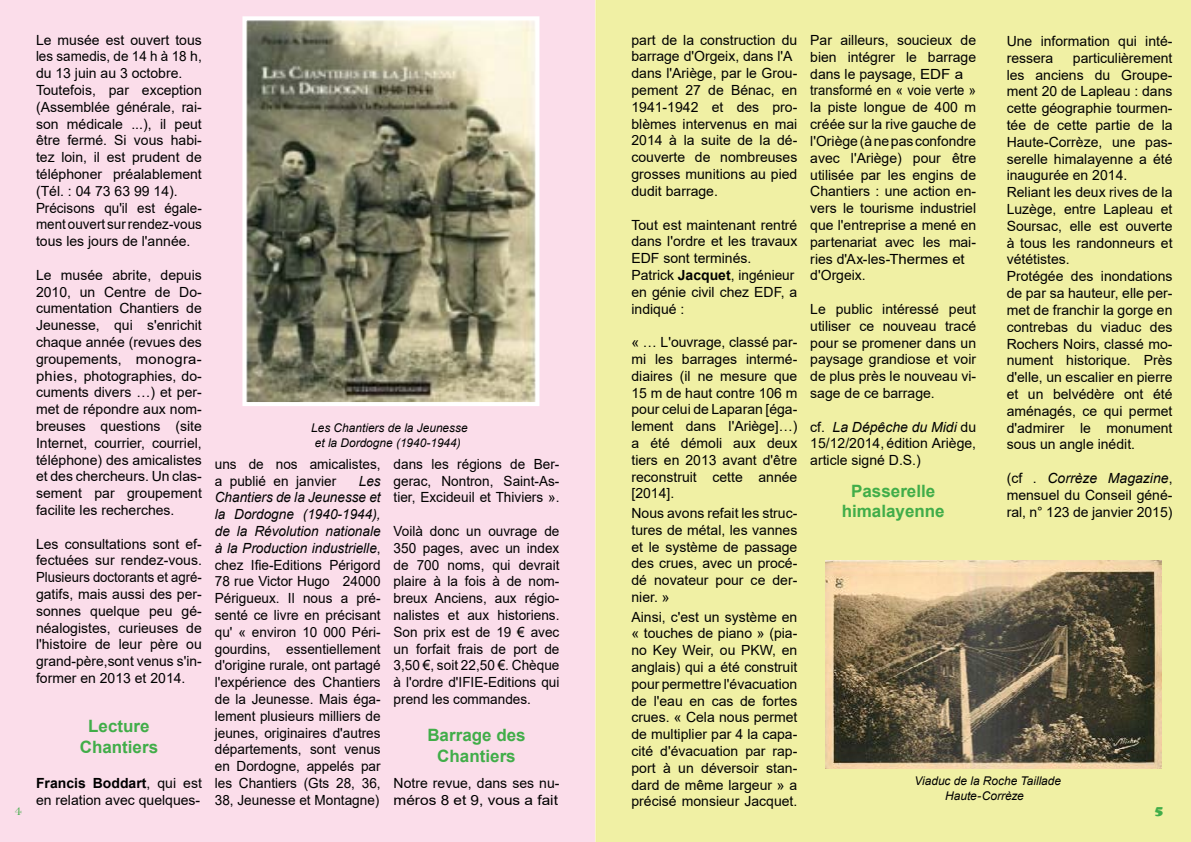
<style>
.page{position:relative;width:1191px;height:842px;background:#fff}
.page>*{position:absolute;margin:0;border:0;box-sizing:border-box;transform-origin:0 0}
.t1{font:700 17px/20.4px "Arial";color:#41ad49;text-align:center}
.t2{font:14px/16.8px "Arial";color:#000;text-align:justify}
.t3{font:14px "Bell";color:#41ad49}
.t4{font:900 14px "Cooper";color:#41ad49}
.t5{font:italic 12px/14.4px "Arial";color:#000;text-align:center}
.s1{font-weight:700}
.s2{font-style:italic}
</style>
<div class="page">
<div style="left:595px;top:0;width:596px;height:842px;background:#f0f0a4"></div>
<div style="left:0;top:0;width:595px;height:842px;background:#fbddea"></div>
<img style="left:247px;top:21px;width:287px;height:380px">
<div style="left:242px;top:16px;width:297px;height:390px;border:4px solid #fff"></div>
<img style="left:825px;top:560px;width:336px;height:208px">
<p class="t2" style="left:36px;top:31px;width:167px;text-align:left">Le musée est ouvert tous les samedis, de 14 h à 18 h, du 13 juin au 3 octobre.<br>Toutefois, par exception (Assemblée générale, rai&shy;son médicale ...), il peut être fermé. Si vous habi&shy;tez loin, il est prudent de téléphoner préalablement (Tél. : 04 73 63 99 14).<br>Précisons qu'il est égale&shy;ment ouvert sur rendez-vous tous les jours de l'année.</p>
<p class="t2" style="left:36px;top:266px;width:167px">Le musée abrite, depuis 2010, un Centre de Do&shy;cumentation Chantiers de Jeunesse, qui s'enrichit chaque année (revues des groupements, monogra&shy;phies, photographies, do&shy;cuments divers …) et per&shy;met de répondre aux nom&shy;breuses questions (site Internet, courrier, courriel, téléphone) des amicalistes et des chercheurs. Un clas&shy;sement par groupement facilite les recherches.</p>
<p class="t2" style="left:36px;top:535px;width:167px">Les consultations sont ef&shy;fectuées sur rendez-vous.<br>Plusieurs doctorants et agré&shy;gatifs, mais aussi des per&shy;sonnes quelque peu gé&shy;néalogistes, curieuses de l'histoire de leur père ou grand-père,sont venus s'in&shy;former en 2013 et 2014.</p>
<p class="t1" style="left:80px;top:716px;width:80px">Lecture<br>Chantiers</p>
<p class="t2" style="left:36px;top:774px;width:167px"><span class="s1">Francis Boddart</span>, qui est en relation avec quelques-</p>
<p class="t2" style="left:631px;top:31px;width:167px;text-align:left">part de la construction du barrage d'Orgeix, dans l'A dans l'Ariège, par le Grou&shy;pement 27 de Bénac, en<br>1941-1942 et des pro&shy;blèmes intervenus en mai<br>2014 à la suite de la dé&shy;couverte de nombreuses grosses munitions au pied dudit barrage.</p>
<p class="t2" style="left:631px;top:216px;width:167px;text-align:left">Tout est maintenant rentré dans l'ordre et les travaux<br>EDF sont terminés.<br>Patrick <span class="s1">Jacquet</span>, ingénieur en génie civil chez EDF, a indiqué :</p>
<p class="t2" style="left:631px;top:334px;width:167px">« … L'ouvrage, classé par&shy;mi les barrages intermé&shy;diaires (il ne mesure que 15 m de haut contre 106 m pour celui de Laparan [éga&shy;lement dans l'Ariège]…) a été démoli aux deux tiers en 2013 avant d'être reconstruit cette année [2014].</p>
<p class="t2" style="left:631px;top:504px;width:167px">Nous avons refait les struc&shy;tures de métal, les vannes et le système de passage des crues, avec un procé&shy;dé novateur pour ce der&shy;nier. »</p>
<p class="t2" style="left:631px;top:608px;width:167px">Ainsi, c'est un système en « touches de piano » (pia&shy;no Key Weir, ou PKW, en anglais) qui a été construit pour permettre l'évacuation de l'eau en cas de fortes crues. « Cela nous permet de multiplier par 4 la capa&shy;cité d'évacuation par rap&shy;port à un déversoir stan&shy;dard de même largeur » a précisé monsieur Jacquet.</p>
<p class="t2" style="left:810px;top:32px;width:167px;text-align:left">Par ailleurs, soucieux de bien intégrer le barrage dans le paysage, EDF a transformé en « voie verte » la piste longue de 400 m créée sur la rive gauche de l'Oriège (à ne pas confondre avec l'Ariège) pour être utilisée par les engins de<br>Chantiers : une action en&shy;vers le tourisme industriel que l'entreprise a mené en partenariat avec les mai&shy;ries d'Ax-les-Thermes et d'Orgeix.</p>
<p class="t2" style="left:810px;top:300px;width:167px">Le public intéressé peut utiliser ce nouveau tracé pour se promener dans un paysage grandiose et voir de plus près le nouveau vi&shy;sage de ce barrage.</p>
<p class="t2" style="left:810px;top:418px;width:167px">cf. <span class="s2">La Dépêche du Midi</span> du 15/12/2014, édition Ariège, article signé D.S.)</p>
<p class="t1" style="left:841px;top:481px;width:104px">Passerelle himalayenne</p>
<p class="t2" style="left:1006px;top:33px;width:167px">Une information qui inté&shy;ressera</p>
<p class="t2" style="left:1006px;top:49px;width:167px;text-align:left;text-indent:66px">particulièrement les anciens du Groupe&shy;ment 20 de Lapleau : dans cette géographie tourmen&shy;tée de cette partie de la<br>Haute-Corrèze, une pas&shy;serelle himalayenne a été inaugurée en 2014.<br>Reliant les deux rives de la<br>Luzège, entre Lapleau et<br>Soursac, elle est ouverte à tous les randonneurs et vététistes.<br>Protégée des inondations de par sa hauteur, elle per&shy;met de franchir la gorge en contrebas du viaduc des<br>Rochers Noirs, classé mo&shy;nument historique. Près d'elle, un escalier en pierre et un belvédère ont été aménagés, ce qui permet d'admirer le monument sous un angle inédit.</p>
<p class="t2" style="left:1006px;top:469px;width:167px">(cf . <span class="s2">Corrèze Magazine</span>, mensuel du Conseil géné&shy;ral, n° 123 de janvier 2015)</p>
<p class="t5" style="left:311px;top:421px;width:158px">Les Chantiers de la Jeunesse et la Dordogne (1940-1944)</p>
<p class="t2" style="left:215px;top:455px;width:167px">uns de nos amicalistes, a publié en janvier</p>
<p class="t2" style="left:393px;top:455px;width:167px">dans les régions de Ber&shy;gerac, Nontron, Saint-As&shy;tier, Excideuil et Thiviers ».</p>
<p class="t2" style="left:393px;top:522px;width:167px">Voilà donc un ouvrage de 350 pages, avec un index de 700 noms, qui devrait plaire à la fois à de nom&shy;breux Anciens, aux régio&shy;nalistes et aux historiens.<br>Son prix est de 19 € avec un forfait frais de port de 3,50 €, soit 22,50 €. Chèque à l'ordre d'IFIE-Editions qui prend les commandes.</p>
<p class="t1" style="left:427px;top:725px;width:100px">Barrage des<br>Chantiers</p>
<p class="t2" style="left:393px;top:775px;width:167px">Notre revue, dans ses nu&shy;méros 8 et 9, vous a fait</p>
<p class="t5" style="left:914px;top:774px;width:148px">Viaduc de la Roche Taillade<br>Haute-Corrèze</p>
<p class="t2" style="left:215px;top:472px;width:167px;text-indent:144px"><span class="s2">Les Chantiers de la Jeunesse et la Dordogne (1940-1944), de la Révolution nationale à la Production industrielle</span>, chez Ifie-Editions Périgord 78 rue Victor Hugo 24000<br>Périgueux. Il nous a pré&shy;senté ce livre en précisant qu' « environ 10 000 Péri&shy;gourdins, essentiellement d'origine rurale, ont partagé l'expérience des Chantiers de la Jeunesse. Mais éga&shy;lement plusieurs milliers de jeunes, originaires d'autres départements, sont venus en Dordogne, appelés par les Chantiers (Gts 28, 36, 38, Jeunesse et Montagne)</p>
<p class="t3" style="left:15px;top:802px;width:9px">4</p>
<p class="t4" style="left:1155px;top:802px;width:10px">5</p>
</div>
